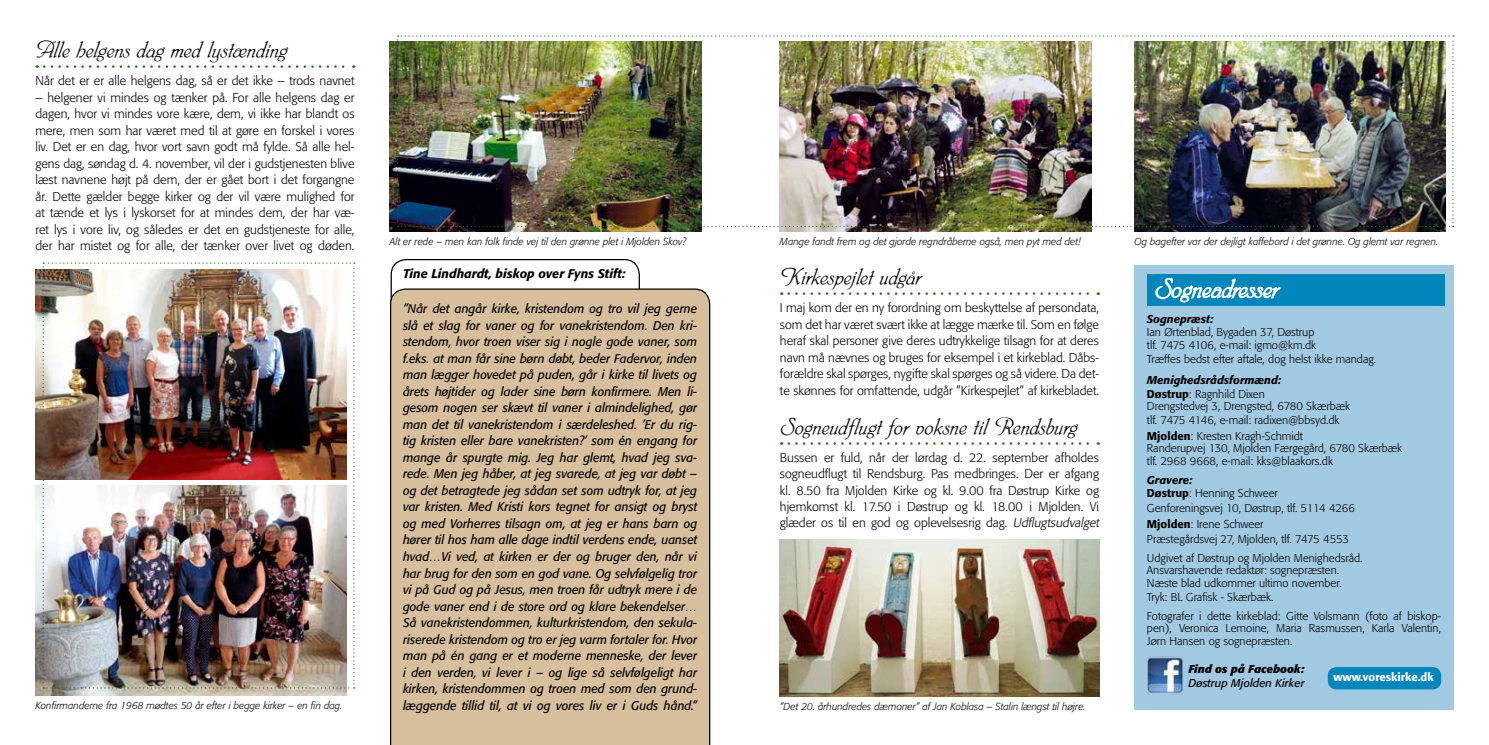
<style>
.page{position:relative;width:1489px;height:745px;background:#fff}
.page>*{position:absolute;margin:0;border:0;box-sizing:border-box;transform-origin:0 0}
.t1{font:30px "Phyllis D";color:#fff}
.t2{font:26.25px "Phyllis D";color:#000}
.t3{font:italic 12.5px/16.5px "Formata";color:#000;text-align:justify;scale:.95 1}
.t4{font:300 12.5px/16.5px "Formata";color:#000;text-align:justify}
.t5{font:italic 500 12.5px "Formata";color:#000}
.t6{font:300 11.25px/12.5px "Formata";color:#000}
.t7{font:italic 500 11.25px/14.2px "Formata";color:#000}
.t8{font:italic 11.25px "Formata";color:#000}
.t9{font:italic 700 11.25px "Formata";color:#000}
.t10{font:500 11.25px "Formata";color:#fff}
.t11{font:italic 300 10px "Formata";color:#000}
.s1{font-style:italic}
.s2{font-style:normal}
.s3{font-weight:300;font-style:normal}
.s4{font-weight:500}
.s5{font-weight:500;font-style:italic}
</style>
<div class="page">
<div style="left:1134px;top:265px;width:319px;height:444px;background:#a2c9e2"></div>
<div style="left:1146px;top:274px;width:298px;height:31px;background:#0086ba"></div>
<svg style="left:1155px;top:277px;width:125px;height:25px"></svg>
<img style="left:1146px;top:656px;width:36px;height:36px">
<div style="left:1327px;top:666px;width:113px;height:23px;background:#0086ba;border-radius:9px"></div>
<img style="left:390px;top:42px;width:311px;height:189px">
<img style="left:1134px;top:227px;width:311px;height:4px">
<img style="left:780px;top:227px;width:311px;height:4px">
<svg style="left:788px;top:292px;width:310px;height:3px"></svg>
<svg style="left:44px;top:65px;width:310px;height:3px"></svg>
<img style="left:35px;top:269px;width:8px;height:210px">
<img style="left:35px;top:485px;width:312px;height:209px">
<img style="left:43px;top:262px;width:312px;height:426px">
<img style="left:397px;top:35px;width:1056px;height:192px">
<div style="left:390px;top:259px;width:250px;height:97px;border:1px solid #000;border-radius:15px"></div>
<div style="left:390px;top:288px;width:320px;height:456px;background:#d7be9c"></div>
<svg style="left:788px;top:442px;width:310px;height:2px"></svg>
<img style="left:780px;top:539px;width:318px;height:156px">
<h2 class="t2" style="left:35px;top:36px;width:253px">Alle helgens dag med lystænding</h2>
<p class="t4" style="left:35px;top:73px;width:320px">Når det er er alle helgens dag, så er det ikke – trods navnet</p>
<p class="t4" style="left:35px;top:89px;width:320px">– helgener vi mindes og tænker på. For alle helgens dag er dagen, hvor vi mindes vore kære, dem, vi ikke har blandt os mere, men som har været med til at gøre en forskel i vores liv. Det er en dag, hvor vort savn godt må fylde. Så alle hel&shy;gens dag, søndag d. 4. november, vil der i gudstjenesten blive læst navnene højt på dem, der er gået bort i det forgangne år. Dette gælder begge kirker og der vil være mulighed for at tænde et lys i lyskorset for at mindes dem, der har væ&shy;ret lys i vore liv, og således er det en gudstjeneste for alle, der har mistet og for alle, der tænker over livet og døden.</p>
<p class="t11" style="left:35px;top:699px;width:308px">Konfirmanderne fra 1968 mødtes 50 år efter i begge kirker – en fin dag.</p>
<p class="t11" style="left:390px;top:235px;width:298px">Alt er rede – men kan folk finde vej til den grønne plet i Mjolden Skov?</p>
<p class="t11" style="left:780px;top:235px;width:302px">Mange fandt frem og det gjorde regndråberne også, men pyt med det!</p>
<p class="t5" style="left:403px;top:265px;width:224px">Tine Lindhardt, biskop over Fyns Stift:</p>
<p class="t3" style="left:403px;top:300px;width:311px">”Når det angår kirke, kristendom og tro vil jeg gerne slå et slag for vaner og for vanekristendom. Den kri&shy;stendom, hvor troen viser sig i nogle gode vaner, som f.eks. at man får sine børn døbt, beder Fadervor, inden man lægger hovedet på puden, går i kirke til livets og årets højtider og lader sine børn konfirmere. Men li&shy;gesom nogen ser skævt til vaner i almindelighed, gør man det til vanekristendom i særdeleshed. ’Er du rig&shy;tig kristen eller bare vanekristen?’ som én engang for mange år spurgte mig. Jeg har glemt, hvad jeg sva&shy;rede. Men jeg håber, at jeg svarede, at jeg var døbt – og det betragtede jeg sådan set som udtryk for, at jeg var kristen. Med Kristi kors tegnet for ansigt og bryst og med Vorherres tilsagn om, at jeg er hans barn og hører til hos ham alle dage indtil verdens ende, uanset hvad…Vi ved, at kirken er der og bruger den, når vi har brug for den som en god vane. Og selvfølgelig tror vi på Gud og på Jesus, men troen får udtryk mere i de gode vaner end i de store ord og klare bekendelser… Så vanekristendommen, kulturkristendom, den sekula&shy;riserede kristendom og tro er jeg varm fortaler for. Hvor man på én gang er et moderne menneske, der lever i den verden, vi lever i – og lige så selvfølgeligt har kirken, kristendommen og troen med som den grund&shy;læggende tillid til, at vi og vores liv er i Guds hånd.”</p>
<h2 class="t2" style="left:780px;top:263px;width:143px">Kirkespejlet udgår</h2>
<p class="t4" style="left:780px;top:300px;width:320px">I maj kom der en ny forordning om beskyttelse af persondata, som det har været svært ikke at lægge mærke til. Som en følge heraf skal personer give deres udtrykkelige tilsagn for at deres navn må nævnes og bruges for eksempel i et kirkeblad. Dåbs&shy;forældre skal spørges, nygifte skal spørges og så videre. Da det&shy;te skønnes for omfattende, udgår ”Kirkespejlet” af kirkebladet.</p>
<h2 class="t2" style="left:780px;top:413px;width:299px">Sogneudflugt for voksne til Rendsburg</h2>
<p class="t4" style="left:780px;top:449px;width:323px;text-align:left">Bussen er fuld, når der lørdag d. 22. september afholdes sogneudflugt til Rendsburg. Pas medbringes. Der er afgang kl. 8.50 fra Mjolden Kirke og kl. 9.00 fra Døstrup Kirke og hjemkomst kl. 17.50 i Døstrup og kl. 18.00 i Mjolden. Vi glæder os til en god og oplevelsesrig dag. <span class="s1">Udflugtsudvalget</span></p>
<p class="t11" style="left:780px;top:699px;width:307px">”Det 20. århundredes dæmoner” af Jan Koblasa – Stalin længst til højre.</p>
<p class="t11" style="left:1134px;top:235px;width:305px">Og bagefter var der dejligt kaffebord i det grønne. Og glemt var regnen.</p>
<h1 class="t1" style="left:1154px;top:273px;width:126px">Sogneadresser</h1>
<p class="t7" style="left:1146px;top:312px;width:68px">Sognepræst:</p>
<p class="t6" style="left:1146px;top:325px;width:171px">Ian Ørtenblad, Bygaden 37, Døstrup tlf. 7475 4106, e-mail: igmo@km.dk</p>
<p class="t6" style="left:1146px;top:352px;width:231px">Træffes bedst efter aftale, dog helst ikke mandag.</p>
<p class="t7" style="left:1146px;top:372px;width:136px">Menighedsrådsformænd:<br><span class="s2">Døstrup</span><span class="s3">: Ragnhild Dixen</span></p>
<p class="t6" style="left:1146px;top:399px;width:205px;line-height:13.1px">Drengstedvej 3, Drengsted, 6780 Skærbæk tlf. 7475 4146, e-mail: radixen@bbsyd.dk</p>
<p class="t6" style="left:1146px;top:429px;width:257px"><span class="s4">Mjolden</span>: Kresten Kragh-Schmidt<br>Randerupvej 130, Mjolden Færgegård, 6780 Skærbæk tlf. 2968 9668, e-mail: kks@blaakors.dk</p>
<p class="t6" style="left:1146px;top:474px;width:132px"><span class="s5">Gravere:<br></span><span class="s4">Døstrup</span>: Henning Schweer</p>
<p class="t6" style="left:1146px;top:499px;width:209px;line-height:16.2px">Genforeningsvej 10, Døstrup, tlf. 5114 4266<br><span class="s4">Mjolden</span>: Irene Schweer</p>
<p class="t6" style="left:1146px;top:529px;width:217px;line-height:18.8px">Præstegårdsvej 27, Mjolden, tlf. 7475 4553<br>Udgivet af Døstrup og Mjolden Menighedsråd.</p>
<p class="t6" style="left:1146px;top:563px;width:196px">Ansvarshavende redaktør: sognepræsten.<br>Næste blad udkommer ultimo november.</p>
<p class="t6" style="left:1146px;top:587px;width:295px;line-height:18.8px">Tryk: BL Grafisk - Skærbæk.<br>Fotografer i dette kirkeblad: Gitte Volsmann (foto af biskop-</p>
<p class="t6" style="left:1146px;top:622px;width:295px">pen), Veronica Lemoine, Maria Rasmussen, Karla Valentin,<br>Jørn Hansen og sognepræsten.</p>
<p class="t9" style="left:1188px;top:662px;width:117px">Find os på Facebook:</p>
<p class="t8" style="left:1188px;top:676px;width:118px">Døstrup Mjolden Kirker</p>
<p class="t10" style="left:1333px;top:670px;width:102px">www.voreskirke.dk</p>
</div>
